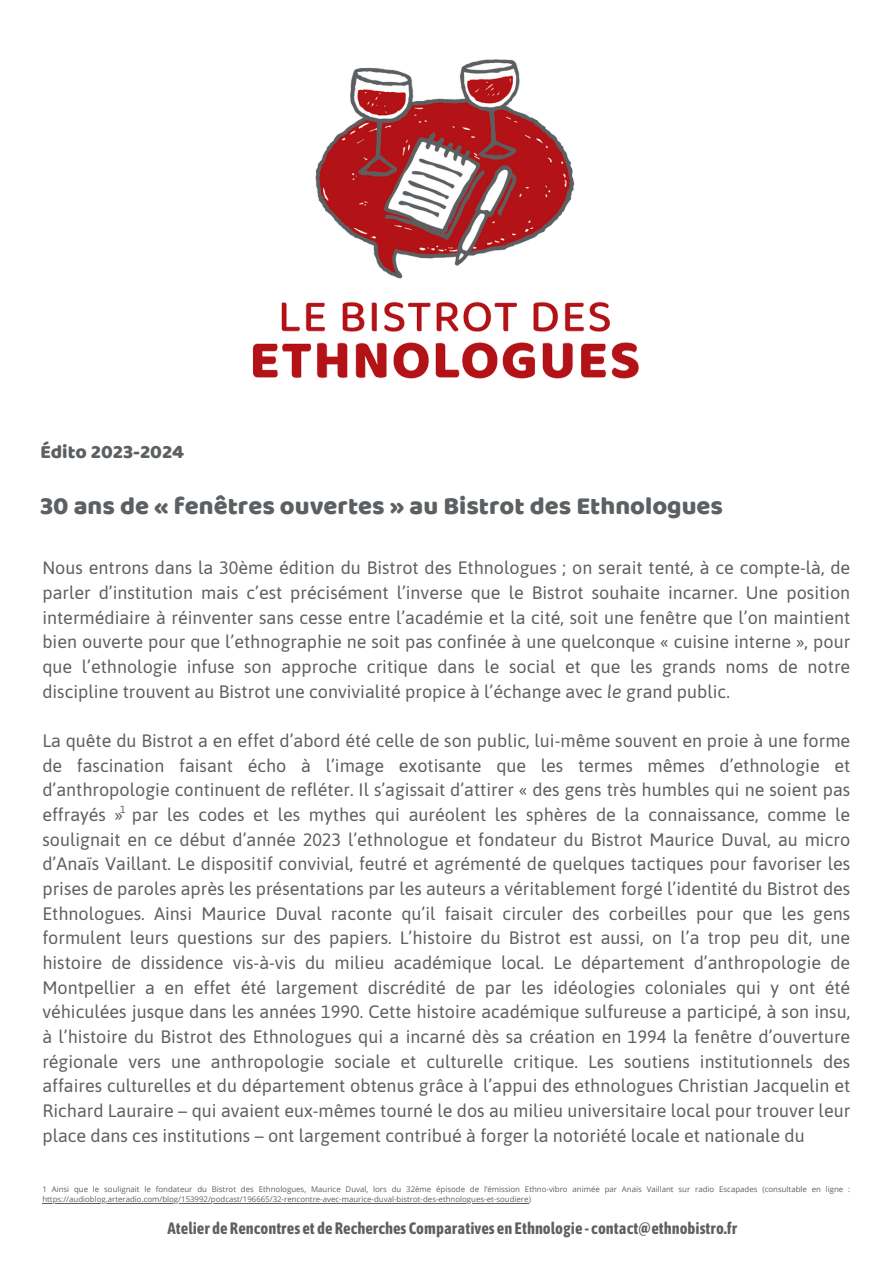
<style>
.page{position:relative;width:893px;height:1264px;background:#fff}
.page>*{position:absolute;margin:0;border:0;box-sizing:border-box;transform-origin:0 0}
.t1{font:25.5px "Baloo";color:#5c6063}
.t2{font:19.5px "Baloo";color:#5c6063}
.t3{font:18px/24.6px "Asap";color:#5c6063;text-align:justify}
.t4{font:700 16.5px "Asap Condensed";color:#5c6063}
.t5{font:10.35px "Asap";color:#5c6063}
.t6{font:7.8px/10.5px "Open Sans";color:#5c6063}
.s1{font-style:italic}
</style>
<div class="page">
<img style="left:252px;top:59px;width:387px;height:320px">
<hr style="left:42px;top:1202px;width:487px;height:1px;background:#5c6063">
<p class="t2" style="left:40px;top:440px;width:145px">Édito 2023-2024</p>
<p class="t1" style="left:40px;top:490px;width:684px">30 ans de « fenêtres ouvertes » au Bistrot des Ethnologues</p>
<p class="t3" style="left:42px;top:555px;width:809px">Nous entrons dans la 30ème édition du Bistrot des Ethnologues ; on serait tenté, à ce compte-là, de parler d’institution mais c’est précisément l’inverse que le Bistrot souhaite incarner. Une position intermédiaire à réinventer sans cesse entre l’académie et la cité, soit une fenêtre que l’on maintient bien ouverte pour que l’ethnographie ne soit pas confinée à une quelconque « cuisine interne », pour que l’ethnologie infuse son approche critique dans le social et que les grands noms de notre discipline trouvent au Bistrot une convivialité propice à l’échange avec <span class="s1">le</span> grand public.</p>
<p class="t3" style="left:42px;top:728px;width:809px">La quête du Bistrot a en effet d’abord été celle de son public, lui-même souvent en proie à une forme de fascination faisant écho à l’image exotisante que les termes mêmes d’ethnologie et d’anthropologie continuent de refléter. Il s’agissait d’attirer « des gens très humbles qui ne soient pas effrayés » par les codes et les mythes qui auréolent les sphères de la connaissance, comme le soulignait en ce début d’année 2023 l’ethnologue et fondateur du Bistrot Maurice Duval, au micro d’Anaïs Vaillant. Le dispositif convivial, feutré et agrémenté de quelques tactiques pour favoriser les prises de paroles après les présentations par les auteurs a véritablement forgé l’identité du Bistrot des Ethnologues. Ainsi Maurice Duval raconte qu’il faisait circuler des corbeilles pour que les gens formulent leurs questions sur des papiers. L’histoire du Bistrot est aussi, on l’a trop peu dit, une histoire de dissidence vis-à-vis du milieu académique local. Le département d’anthropologie de Montpellier a en effet été largement discrédité de par les idéologies coloniales qui y ont été véhiculées jusque dans les années 1990. Cette histoire académique sulfureuse a participé, à son insu, à l’histoire du Bistrot des Ethnologues qui a incarné dès sa création en 1994 la fenêtre d’ouverture régionale vers une anthropologie sociale et culturelle critique. Les soutiens institutionnels des affaires culturelles et du département obtenus grâce à l’appui des ethnologues Christian Jacquelin et Richard Lauraire – qui avaient eux-mêmes tourné le dos au milieu universitaire local pour trouver leur place dans ces institutions – ont largement contribué à forger la notoriété locale et nationale du</p>
<p class="t6" style="left:42px;top:1183px;width:809px">1 Ainsi que le soulignait le fondateur du Bistrot des Ethnologues, Maurice Duval, lors du 32ème épisode de l’émission Ethno-vibro animée par Anaïs Vaillant sur radio Escapades (consultable en ligne : https://audioblog.arteradio.com/blog/153992/podcast/196665/32-rencontre-avec-maurice-duval-bistrot-des-ethnologues-et-soudiere)</p>
<p class="t5" style="left:120px;top:803px;width:7px">1</p>
<p class="t4" style="left:168px;top:1218px;width:571px">Atelier de Rencontres et de Recherches Comparatives en Ethnologie - contact@ethnobistro.fr</p>
</div>
